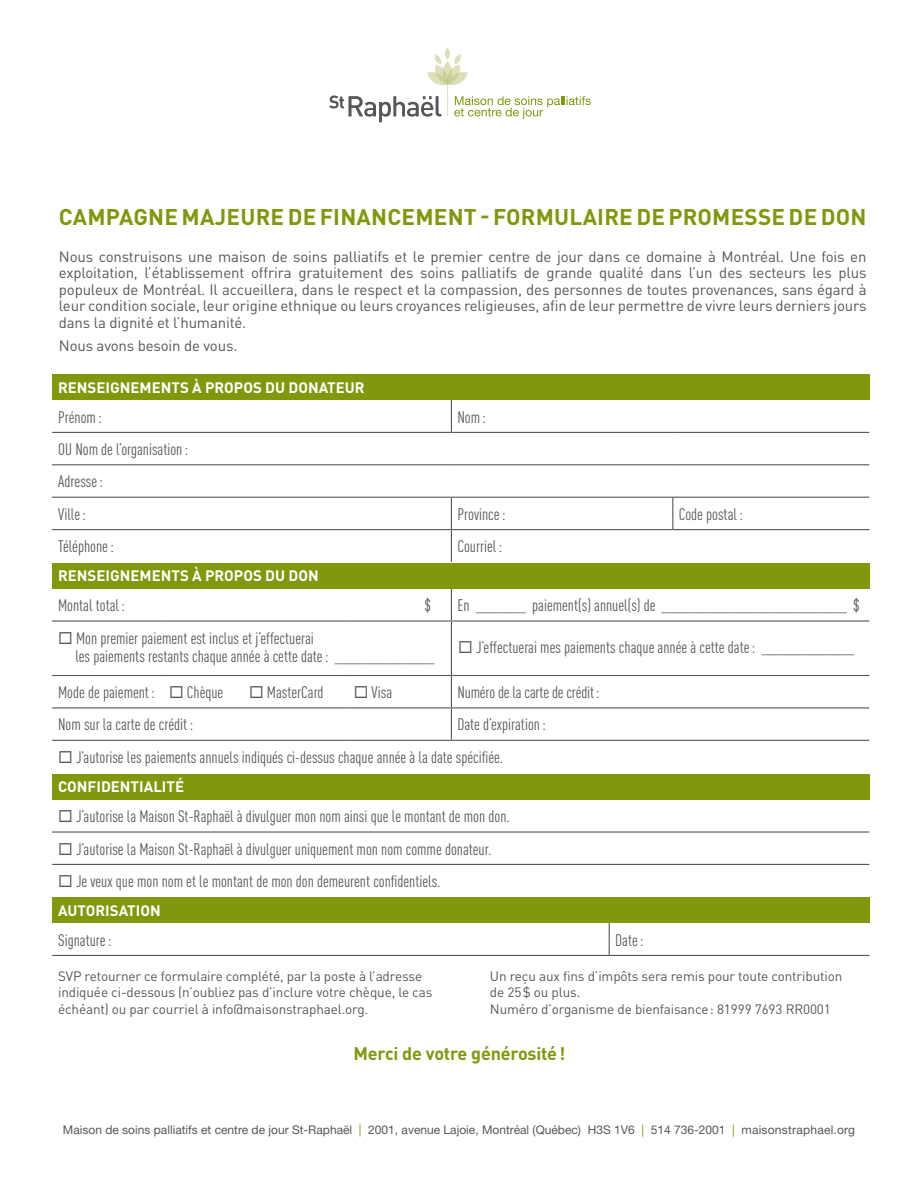
<style>
.page{position:relative;width:918px;height:1188px;background:#fff}
.page>*{position:absolute;margin:0;border:0;box-sizing:border-box;transform-origin:0 0}
.t1{font:700 22.5px "DINOT";letter-spacing:.01em;color:#81980d}
.t2{font:700 18px "DINOT";letter-spacing:-.01em;color:#81980d}
.t3{font:condensed 16.5px/18px "DINOT";color:#54575a}
.t4{font:15px/16.5px "DINOT";letter-spacing:-.01em;color:#54575a;text-align:justify}
.t5{font:700 15px "DINOT";color:#fff}
.t6{font:13.5px/16.2px "DINOT";letter-spacing:-.01em;color:#54575a}
.t7{font:12px "Helvetica Neue LT Std";color:#54575a}
.s1{color:#81980d}
</style>
<div class="page">
<div style="left:445px;top:48px;width:5px;height:12px;background:#dddfba;border-radius:50%"></div>
<svg style="left:329px;top:54px;width:262px;height:68px"></svg>
<div style="left:52px;top:374px;width:817px;height:26px;background:#81980d"></div>
<hr style="left:451px;top:400px;width:1px;height:32px;background:#54575a">
<hr style="left:52px;top:432px;width:399px;height:1px;background:#54575a">
<hr style="left:451px;top:432px;width:222px;height:1px;background:#54575a">
<hr style="left:673px;top:432px;width:196px;height:1px;background:#54575a">
<hr style="left:52px;top:464px;width:399px;height:1px;background:#54575a">
<hr style="left:451px;top:464px;width:222px;height:1px;background:#54575a">
<hr style="left:673px;top:464px;width:196px;height:1px;background:#54575a">
<hr style="left:52px;top:497px;width:399px;height:1px;background:#54575a">
<hr style="left:451px;top:497px;width:222px;height:1px;background:#54575a">
<hr style="left:673px;top:497px;width:196px;height:1px;background:#54575a">
<hr style="left:52px;top:529px;width:399px;height:1px;background:#54575a">
<hr style="left:451px;top:529px;width:222px;height:1px;background:#54575a">
<hr style="left:673px;top:529px;width:196px;height:1px;background:#54575a">
<hr style="left:451px;top:498px;width:1px;height:31px;background:#54575a">
<hr style="left:672px;top:498px;width:1px;height:31px;background:#54575a">
<hr style="left:451px;top:530px;width:1px;height:32px;background:#54575a">
<div style="left:52px;top:563px;width:817px;height:26px;background:#81980d"></div>
<hr style="left:451px;top:589px;width:1px;height:31px;background:#54575a">
<hr style="left:52px;top:620px;width:111px;height:2px;background:#54575a">
<hr style="left:163px;top:620px;width:80px;height:2px;background:#54575a">
<hr style="left:243px;top:620px;width:105px;height:2px;background:#54575a">
<hr style="left:348px;top:620px;width:103px;height:2px;background:#54575a">
<hr style="left:451px;top:620px;width:418px;height:2px;background:#54575a">
<hr style="left:451px;top:622px;width:1px;height:53px;background:#54575a">
<hr style="left:52px;top:675px;width:111px;height:1px;background:#54575a">
<hr style="left:163px;top:675px;width:80px;height:1px;background:#54575a">
<hr style="left:243px;top:675px;width:105px;height:1px;background:#54575a">
<hr style="left:348px;top:675px;width:103px;height:1px;background:#54575a">
<hr style="left:451px;top:675px;width:418px;height:1px;background:#54575a">
<hr style="left:451px;top:676px;width:1px;height:31px;background:#54575a">
<hr style="left:52px;top:707px;width:111px;height:1px;background:#54575a">
<hr style="left:163px;top:707px;width:80px;height:1px;background:#54575a">
<hr style="left:243px;top:707px;width:105px;height:1px;background:#54575a">
<hr style="left:348px;top:707px;width:103px;height:1px;background:#54575a">
<hr style="left:451px;top:707px;width:418px;height:1px;background:#54575a">
<hr style="left:52px;top:740px;width:111px;height:1px;background:#54575a">
<hr style="left:163px;top:740px;width:80px;height:1px;background:#54575a">
<hr style="left:243px;top:740px;width:105px;height:1px;background:#54575a">
<hr style="left:348px;top:740px;width:103px;height:1px;background:#54575a">
<hr style="left:451px;top:740px;width:418px;height:1px;background:#54575a">
<hr style="left:451px;top:708px;width:1px;height:32px;background:#54575a">
<hr style="left:52px;top:831px;width:817px;height:2px;background:#54575a">
<hr style="left:52px;top:864px;width:817px;height:1px;background:#54575a">
<div style="left:52px;top:774px;width:817px;height:26px;background:#81980d"></div>
<hr style="left:609px;top:923px;width:1px;height:32px;background:#54575a">
<hr style="left:52px;top:955px;width:557px;height:1px;background:#54575a">
<hr style="left:609px;top:955px;width:260px;height:1px;background:#54575a">
<div style="left:52px;top:897px;width:817px;height:26px;background:#81980d"></div>
<p class="t1" style="left:59px;top:202px;width:809px">CAMPAGNE MAJEURE DE FINANCEMENT - FORMULAIRE DE PROMESSE DE DON</p>
<p class="t4" style="left:59px;top:248px;width:809px">Nous construisons une maison de soins palliatifs et le premier centre de jour dans ce domaine à Montréal. Une fois en exploitation, l’établissement offrira gratuitement des soins palliatifs de grande qualité dans l’un des secteurs les plus populeux de Montréal. Il accueillera, dans le respect et la compassion, des personnes de toutes provenances, sans égard à leur condition sociale, leur origine ethnique ou leurs croyances religieuses, afin de leur permettre de vivre leurs derniers jours dans la dignité et l’humanité.</p>
<p class="t4" style="left:59px;top:337px;width:180px">Nous avons besoin de vous.</p>
<p class="t5" style="left:58px;top:378px;width:308px">RENSEIGNEMENTS À PROPOS DU DONATEUR</p>
<p class="t3" style="left:58px;top:408px;width:45px">Prénom:</p>
<p class="t3" style="left:457px;top:408px;width:30px">Nom:</p>
<p class="t3" style="left:58px;top:440px;width:132px">OU Nom de l’organisation:</p>
<p class="t3" style="left:58px;top:472px;width:46px">Adresse:</p>
<p class="t3" style="left:58px;top:505px;width:29px">Ville:</p>
<p class="t3" style="left:457px;top:505px;width:49px">Province:</p>
<p class="t3" style="left:679px;top:505px;width:65px">Code postal :</p>
<p class="t3" style="left:58px;top:537px;width:57px">Téléphone:</p>
<p class="t3" style="left:457px;top:537px;width:46px">Courriel :</p>
<p class="t5" style="left:58px;top:566px;width:262px">RENSEIGNEMENTS À PROPOS DU DON</p>
<p class="t3" style="left:58px;top:596px;width:68px">Montal total :</p>
<p class="t3" style="left:425px;top:596px;width:8px">$</p>
<p class="t3" style="left:457px;top:596px;width:404px">En _______ paiement(s) annuel(s) de __________________________ $</p>
<p class="t3" style="left:75px;top:629px;width:361px;text-indent:-17px">◻ Mon premier paiement est inclus et j’effectuerai<br>les paiements restants chaque année à cette date: ______________</p>
<p class="t3" style="left:458px;top:638px;width:397px">◻ J’effectuerai mes paiements chaque année à cette date: _____________</p>
<p class="t3" style="left:58px;top:683px;width:98px">Mode de paiement :</p>
<p class="t3" style="left:169px;top:683px;width:56px">◻ Chèque</p>
<p class="t3" style="left:249px;top:683px;width:76px">◻ MasterCard</p>
<p class="t3" style="left:354px;top:683px;width:40px">◻ Visa</p>
<p class="t3" style="left:457px;top:683px;width:144px">Numéro de la carte de crédit:</p>
<p class="t3" style="left:58px;top:716px;width:137px">Nom sur la carte de crédit :</p>
<p class="t3" style="left:457px;top:716px;width:90px">Date d’expiration:</p>
<p class="t3" style="left:58px;top:748px;width:447px">◻ J’autorise les paiements annuels indiqués ci-dessus chaque année à la date spécifiée.</p>
<p class="t5" style="left:58px;top:777px;width:128px">CONFIDENTIALITÉ</p>
<p class="t3" style="left:58px;top:807px;width:453px">◻ J’autorise la Maison St-Raphaël à divulguer mon nom ainsi que le montant de mon don.</p>
<p class="t3" style="left:58px;top:840px;width:435px">◻ J’autorise la Maison St-Raphaël à divulguer uniquement mon nom comme donateur.</p>
<p class="t3" style="left:58px;top:872px;width:384px">◻ Je veux que mon nom et le montant de mon don demeurent confidentiels.</p>
<p class="t5" style="left:58px;top:901px;width:104px">AUTORISATION</p>
<p class="t3" style="left:58px;top:931px;width:55px">Signature:</p>
<p class="t3" style="left:615px;top:931px;width:30px">Date:</p>
<p class="t6" style="left:58px;top:968px;width:376px">SVP retourner ce formulaire complété, par la poste à l’adresse indiquée ci-dessous (n’oubliez pas d’inclure votre chèque, le cas échéant) ou par courriel à info@maisonstraphael.org.</p>
<p class="t6" style="left:490px;top:968px;width:354px">Un reçu aux fins d’impôts sera remis pour toute contribution de 25$ ou plus.<br>Numéro d’organisme de bienfaisance: 81999 7693 RR0001</p>
<p class="t2" style="left:353px;top:1042px;width:213px">Merci de votre générosité!</p>
<p class="t7" style="left:63px;top:1123px;width:794px">Maison de soins palliatifs et centre de jour St-Raphaël <span class="s1">|</span> 2001, avenue Lajoie, Montréal (Québec) H3S 1V6 <span class="s1">|</span> 514 736-2001 <span class="s1">|</span> maisonstraphael.org</p>
</div>
